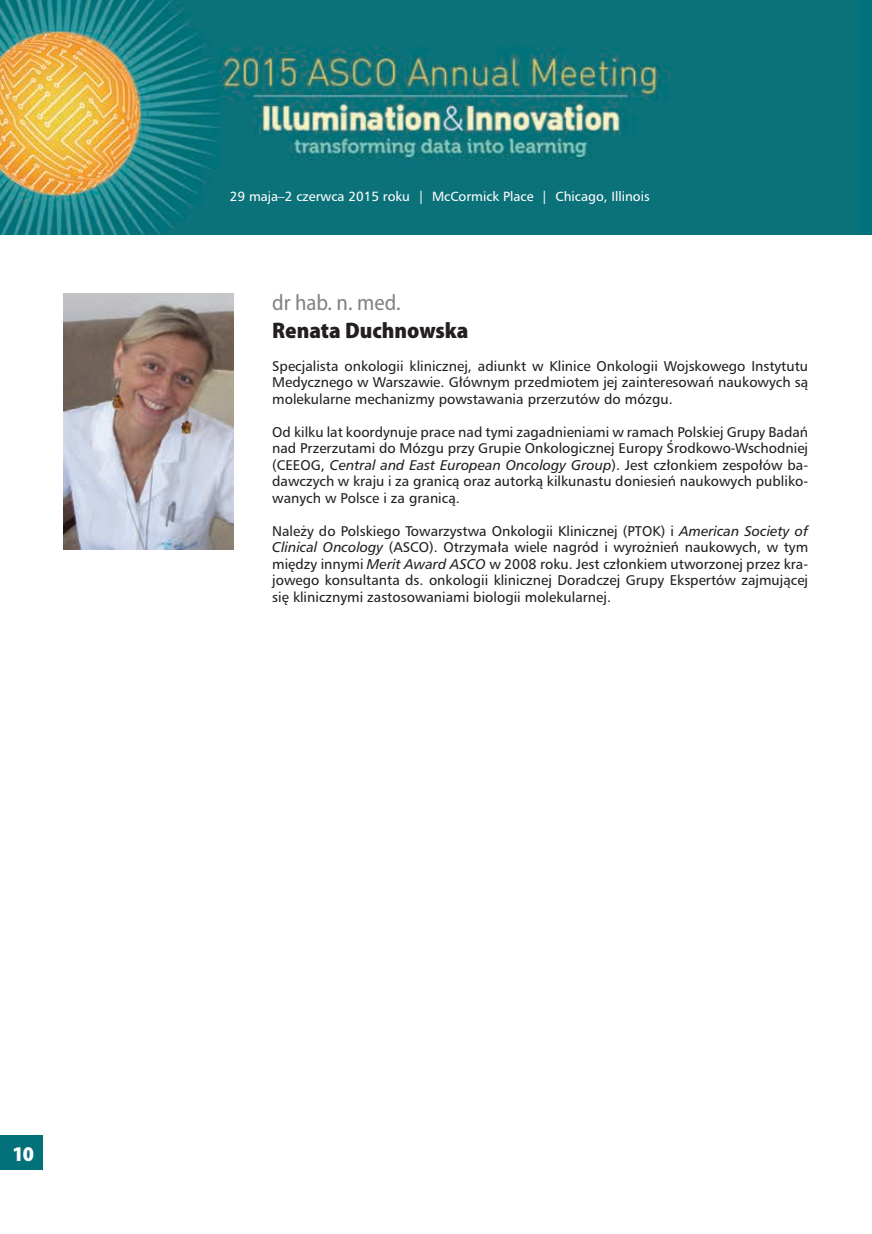
<style>
.page{position:relative;width:872px;height:1234px;background:#fff}
.page>*{position:absolute;margin:0;border:0;box-sizing:border-box;transform-origin:0 0}
.t1{font:900 semi-condensed 22.5px "Myriad Pro";color:#231f20}
.t2{font:semi-condensed 22.5px "Myriad Pro";color:#808285}
.t3{font:900 semi-condensed 21px "Myriad Pro";color:#fff}
.t4{font:13.5px/16.5px "Humnst 777 PL";color:#231f20;text-align:justify}
.t5{font:12.75px "Humnst 777 PL";color:#fff}
.s1{font-style:italic}
</style>
<div class="page">
<img style="left:0;top:0;width:872px;height:234px">
<div style="left:0;top:1135px;width:43px;height:34px;background:#037179"></div>
<img style="left:64px;top:293px;width:170px;height:256px">
<p class="t5" style="left:230px;top:188px;width:421px">29 maja–2 czerwca 2015 roku | McCormick Place | Chicago, Illinois</p>
<h1 class="t2" style="left:272px;top:291px;width:130px">dr hab. n. med.</h1>
<h1 class="t1" style="left:272px;top:317px;width:198px">Renata Duchnowska</h1>
<p class="t4" style="left:272px;top:357px;width:537px">Specjalista onkologii klinicznej, adiunkt w Klinice Onkologii Wojskowego Instytutu Medycznego w Warszawie. Głównym przedmiotem jej zainteresowań naukowych są molekularne mechanizmy powstawania przerzutów do mózgu.</p>
<p class="t4" style="left:272px;top:423px;width:537px">Od kilku lat koordynuje prace nad tymi zagadnieniami w ramach Polskiej Grupy Badań nad Przerzutami do Mózgu przy Grupie Onkologicznej Europy Środkowo-Wschodniej (CEEOG, <span class="s1">Central and East European Oncology Group</span>). Jest członkiem zespołów ba&shy;dawczych w kraju i za granicą oraz autorką kilkunastu doniesień naukowych publiko&shy;wanych w Polsce i za granicą.</p>
<p class="t4" style="left:272px;top:522px;width:537px">Należy do Polskiego Towarzystwa Onkologii Klinicznej (PTOK) i <span class="s1">American Society of Clinical Oncology</span> (ASCO). Otrzymała wiele nagród i wyrożnień naukowych, w tym między innymi <span class="s1">Merit Award ASCO</span> w 2008 roku. Jest członkiem utworzonej przez kra&shy;jowego konsultanta ds. onkologii klinicznej Doradczej Grupy Ekspertów zajmującej się klinicznymi zastosowaniami biologii molekularnej.</p>
<h2 class="t3" style="left:13px;top:1141px;width:23px">10</h2>
</div>
